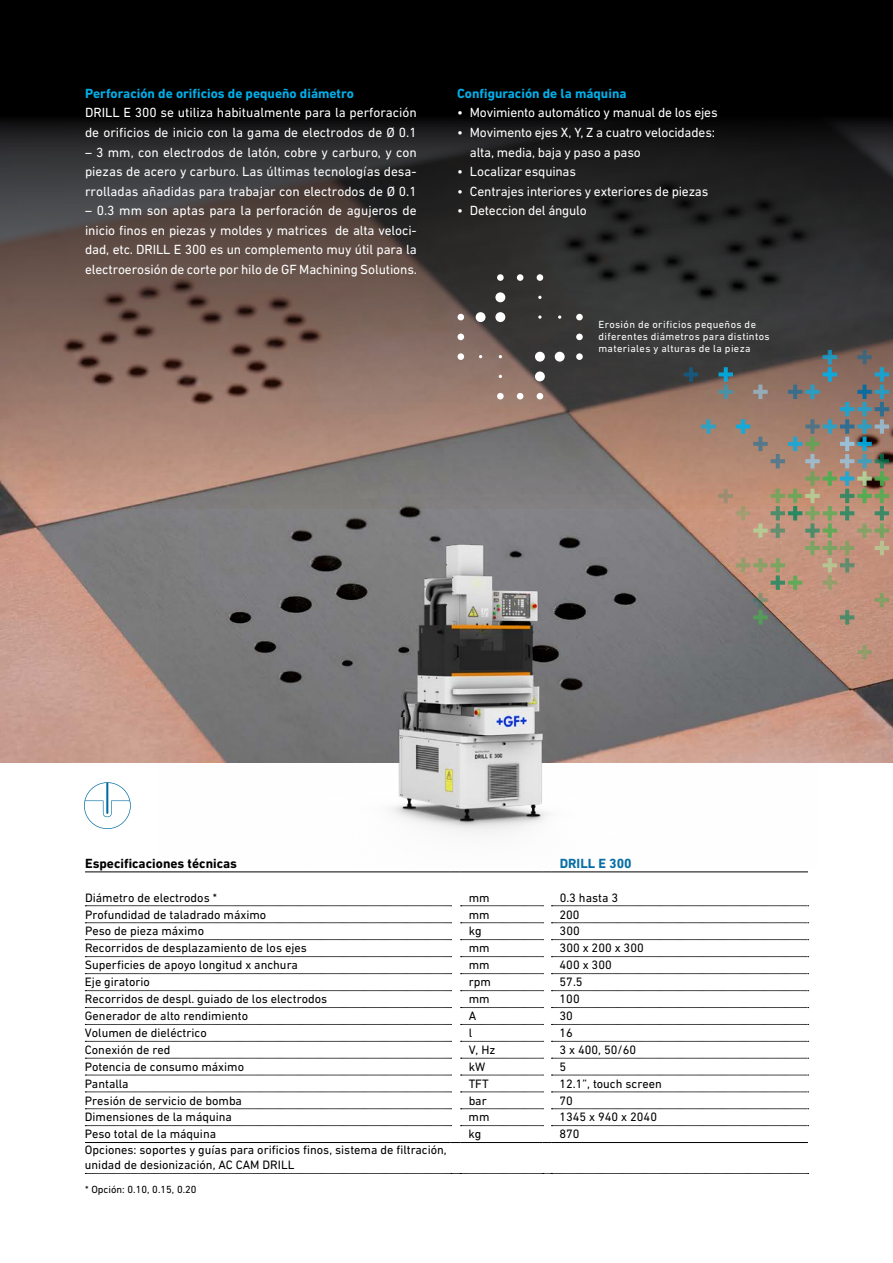
<style>
.page{position:relative;width:893px;height:1263px;background:#fff}
.page>*{position:absolute;margin:0;border:0;box-sizing:border-box;transform-origin:0 0}
.t1{font:13.5px/19.5px "DIN Next W1 G";letter-spacing:-.01em;color:#fff}
.t2{font:700 13.5px "DIN Next W1 G";color:#00afe9}
.t3{font:700 13.5px "DIN Next W1 G";color:#000}
.t4{font:700 13.5px "DIN Next W1 G";color:#006ba4}
.t5{font:12.3px/14.9px "DIN Next W1 G";color:#000}
.t6{font:10.5px/12px "DIN Next W1 G";letter-spacing:.035em;color:#fff}
.t7{font:10.5px "DIN Next W1 G";color:#000}
</style>
<div class="page">
<img style="left:0;top:509px;width:893px;height:254px">
<svg style="left:85px;top:905px;width:366px;height:1px"></svg>
<svg style="left:461px;top:905px;width:82px;height:1px"></svg>
<svg style="left:551px;top:905px;width:258px;height:1px"></svg>
<svg style="left:85px;top:922px;width:366px;height:1px"></svg>
<svg style="left:461px;top:922px;width:82px;height:1px"></svg>
<svg style="left:551px;top:922px;width:258px;height:1px"></svg>
<svg style="left:85px;top:973px;width:366px;height:1px"></svg>
<svg style="left:461px;top:973px;width:82px;height:1px"></svg>
<svg style="left:551px;top:973px;width:258px;height:1px"></svg>
<svg style="left:85px;top:990px;width:366px;height:1px"></svg>
<svg style="left:461px;top:990px;width:82px;height:1px"></svg>
<svg style="left:551px;top:990px;width:258px;height:1px"></svg>
<svg style="left:85px;top:1007px;width:366px;height:1px"></svg>
<svg style="left:461px;top:1007px;width:82px;height:1px"></svg>
<svg style="left:551px;top:1007px;width:258px;height:1px"></svg>
<svg style="left:85px;top:1024px;width:366px;height:1px"></svg>
<svg style="left:461px;top:1024px;width:82px;height:1px"></svg>
<svg style="left:551px;top:1024px;width:258px;height:1px"></svg>
<svg style="left:85px;top:1041px;width:366px;height:1px"></svg>
<svg style="left:461px;top:1041px;width:82px;height:1px"></svg>
<svg style="left:551px;top:1041px;width:258px;height:1px"></svg>
<svg style="left:85px;top:1058px;width:366px;height:1px"></svg>
<svg style="left:461px;top:1058px;width:82px;height:1px"></svg>
<svg style="left:551px;top:1058px;width:258px;height:1px"></svg>
<svg style="left:85px;top:1075px;width:366px;height:1px"></svg>
<svg style="left:461px;top:1075px;width:82px;height:1px"></svg>
<svg style="left:551px;top:1075px;width:258px;height:1px"></svg>
<svg style="left:85px;top:1092px;width:366px;height:1px"></svg>
<svg style="left:461px;top:1092px;width:82px;height:1px"></svg>
<svg style="left:551px;top:1092px;width:258px;height:1px"></svg>
<svg style="left:85px;top:1108px;width:366px;height:1px"></svg>
<svg style="left:461px;top:1108px;width:82px;height:1px"></svg>
<svg style="left:551px;top:1108px;width:258px;height:1px"></svg>
<svg style="left:85px;top:939px;width:366px;height:1px"></svg>
<svg style="left:461px;top:939px;width:82px;height:1px"></svg>
<svg style="left:551px;top:939px;width:258px;height:1px"></svg>
<svg style="left:551px;top:956px;width:258px;height:1px"></svg>
<svg style="left:85px;top:956px;width:366px;height:1px"></svg>
<svg style="left:461px;top:956px;width:82px;height:1px"></svg>
<svg style="left:85px;top:1173px;width:724px;height:1px"></svg>
<svg style="left:85px;top:1125px;width:366px;height:1px"></svg>
<svg style="left:461px;top:1125px;width:82px;height:1px"></svg>
<svg style="left:551px;top:1125px;width:258px;height:1px"></svg>
<hr style="left:85px;top:1142px;width:366px;height:1px;background:#000">
<hr style="left:460px;top:1142px;width:83px;height:1px;background:#000">
<hr style="left:551px;top:1142px;width:257px;height:1px;background:#000">
<hr style="left:85px;top:872px;width:366px;height:1px;background:#000">
<hr style="left:460px;top:872px;width:83px;height:1px;background:#000">
<hr style="left:551px;top:872px;width:257px;height:1px;background:#000">
<img style="left:158px;top:509px;width:659px;height:325px">
<svg style="left:84px;top:782px;width:47px;height:47px"></svg>
<svg style="left:0;top:0;width:893px;height:509px;background:#423935"></svg>
<svg style="left:457px;top:274px;width:126px;height:125px;background:#5b524e"></svg>
<svg style="left:823px;top:662px;width:14px;height:15px"></svg>
<svg style="left:857px;top:645px;width:15px;height:14px"></svg>
<svg style="left:753px;top:679px;width:15px;height:15px"></svg>
<svg style="left:684px;top:350px;width:205px;height:275px;background:#9b8372"></svg>
<p class="t2" style="left:85px;top:85px;width:270px">Perforación de orificios de pequeño diámetro</p>
<p class="t1" style="left:85px;top:103px;width:333px">DRILL E 300 se utiliza habitualmente para la perforación de orificios de inicio con la gama de electrodos de Ø 0.1</p>
<p class="t1" style="left:85px;top:142px;width:333px;text-align:justify">– 3 mm, con electrodos de latón, cobre y carburo, y con piezas de acero y carburo. Las últimas tecnologías desa&shy;rrolladas añadidas para trabajar con electrodos de Ø 0.1</p>
<p class="t1" style="left:85px;top:201px;width:333px;text-align:justify">– 0.3 mm son aptas para la perforación de agujeros de inicio finos en piezas y moldes y matrices de alta veloci&shy;dad, etc. DRILL E 300 es un complemento muy útil para la electroerosión de corte por hilo de GF Machining Solutions.</p>
<p class="t2" style="left:457px;top:85px;width:171px">Configuración de la máquina</p>
<p class="t1" style="left:457px;top:103px;width:262px">• Movimiento automático y manual de los ejes</p>
<p class="t1" style="left:470px;top:122px;width:247px;text-indent:-13px">• Movimento ejes X, Y, Z a cuatro velocidades: alta, media, baja y paso a paso</p>
<p class="t1" style="left:457px;top:162px;width:120px">• Localizar esquinas</p>
<p class="t1" style="left:457px;top:181px;width:253px">• Centrajes interiores y exteriores de piezas</p>
<p class="t1" style="left:457px;top:201px;width:131px">• Deteccion del ángulo</p>
<p class="t6" style="left:598px;top:319px;width:173px">Erosión de orificios pequeños de diferentes diámetros para distintos materiales y alturas de la pieza</p>
<p class="t3" style="left:85px;top:855px;width:153px">Especificaciones técnicas</p>
<p class="t4" style="left:560px;top:855px;width:74px">DRILL E 300</p>
<p class="t5" style="left:85px;top:890px;width:133px">Diámetro de electrodos *</p>
<p class="t5" style="left:469px;top:890px;width:22px">mm</p>
<p class="t5" style="left:560px;top:890px;width:60px">0.3 hasta 3</p>
<p class="t5" style="left:85px;top:907px;width:183px">Profundidad de taladrado máximo</p>
<p class="t5" style="left:469px;top:907px;width:22px">mm</p>
<p class="t5" style="left:560px;top:907px;width:21px">200</p>
<p class="t5" style="left:85px;top:924px;width:121px">Peso de pieza máximo</p>
<p class="t5" style="left:469px;top:924px;width:14px">kg</p>
<p class="t5" style="left:560px;top:924px;width:22px">300</p>
<p class="t5" style="left:85px;top:941px;width:223px">Recorridos de desplazamiento de los ejes</p>
<p class="t5" style="left:469px;top:941px;width:22px">mm</p>
<p class="t5" style="left:560px;top:941px;width:86px">300 x 200 x 300</p>
<p class="t5" style="left:85px;top:958px;width:214px">Superficies de apoyo longitud x anchura</p>
<p class="t5" style="left:469px;top:958px;width:22px">mm</p>
<p class="t5" style="left:560px;top:958px;width:54px">400 x 300</p>
<p class="t5" style="left:85px;top:975px;width:66px">Eje giratorio</p>
<p class="t5" style="left:469px;top:975px;width:24px">rpm</p>
<p class="t5" style="left:560px;top:975px;width:25px">57.5</p>
<p class="t5" style="left:85px;top:991px;width:244px">Recorridos de despl. guiado de los electrodos</p>
<p class="t5" style="left:469px;top:991px;width:22px">mm</p>
<p class="t5" style="left:560px;top:991px;width:22px">100</p>
<p class="t5" style="left:85px;top:1008px;width:165px">Generador de alto rendimiento</p>
<p class="t5" style="left:469px;top:1008px;width:9px">A</p>
<p class="t5" style="left:560px;top:1008px;width:15px">30</p>
<p class="t5" style="left:85px;top:1025px;width:123px">Volumen de dieléctrico</p>
<p class="t5" style="left:469px;top:1025px;width:5px">l</p>
<p class="t5" style="left:560px;top:1025px;width:15px">16</p>
<p class="t5" style="left:85px;top:1042px;width:87px">Conexión de red</p>
<p class="t5" style="left:469px;top:1042px;width:28px">V, Hz</p>
<p class="t5" style="left:560px;top:1042px;width:78px">3 x 400, 50/60</p>
<p class="t5" style="left:85px;top:1059px;width:161px">Potencia de consumo máximo</p>
<p class="t5" style="left:469px;top:1059px;width:18px">kW</p>
<p class="t5" style="left:559px;top:1059px;width:8px">5</p>
<p class="t5" style="left:85px;top:1076px;width:45px">Pantalla</p>
<p class="t5" style="left:469px;top:1076px;width:22px">TFT</p>
<p class="t5" style="left:559px;top:1076px;width:104px">12.1”, touch screen</p>
<p class="t5" style="left:85px;top:1093px;width:159px">Presión de servicio de bomba</p>
<p class="t5" style="left:469px;top:1093px;width:20px">bar</p>
<p class="t5" style="left:559px;top:1093px;width:15px">70</p>
<p class="t5" style="left:85px;top:1109px;width:149px">Dimensiones de la máquina</p>
<p class="t5" style="left:469px;top:1109px;width:22px">mm</p>
<p class="t5" style="left:559px;top:1109px;width:99px">1345 x 940 x 2040</p>
<p class="t5" style="left:85px;top:1126px;width:133px">Peso total de la máquina</p>
<p class="t5" style="left:469px;top:1126px;width:14px">kg</p>
<p class="t5" style="left:559px;top:1126px;width:22px">870</p>
<p class="t5" style="left:85px;top:1142px;width:363px">Opciones: soportes y guías para orificios finos, sistema de filtración, unidad de desionización, AC CAM DRILL</p>
<p class="t7" style="left:85px;top:1183px;width:113px">* Opción: 0.10, 0.15, 0.20</p>
</div>
